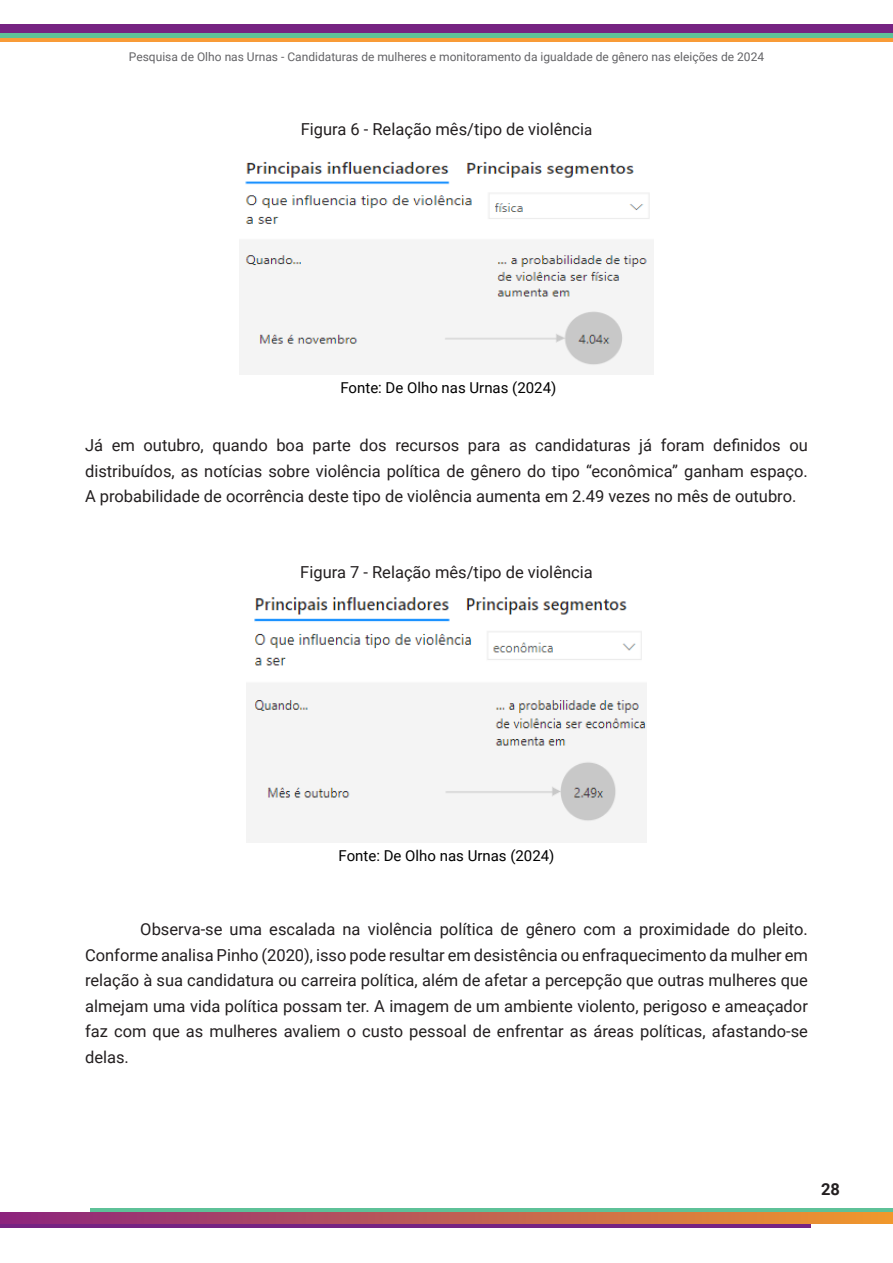
<style>
.page{position:relative;width:893px;height:1263px;background:#fff}
.page>*{position:absolute;margin:0;border:0;box-sizing:border-box;transform-origin:0 0}
.t1{font:16.5px/25.5px "Roboto";color:#231f20;text-align:justify}
.t2{font:700 16.5px "Roboto";color:#231f20}
.t3{font:15px "Roboto";color:#000}
.t4{font:12px "Roboto";color:#636366}
.s1{font-size:15px}
</style>
<div class="page">
<div style="left:0;top:28px;width:893px;height:13px;background:#f89b38"></div>
<svg style="left:0;top:32px;width:893px;height:6px;fill:#5ec198"></svg>
<div style="left:90px;top:1208px;width:803px;height:10px;background:#5ec198"></div>
<div style="left:0;top:24px;width:893px;height:8px;background:#762382"></div>
<svg style="left:0;top:1223px;width:810px;height:4px;fill:#762382"></svg>
<svg style="left:0;top:1212px;width:893px;height:11px"></svg>
<img style="left:239px;top:161px;width:415px;height:214px">
<img style="left:247px;top:597px;width:399px;height:246px">
<p class="t4" style="left:129px;top:48px;width:637px">Pesquisa de Olho nas Urnas - Candidaturas de mulheres e monitoramento da igualdade de gênero nas eleições de 2024</p>
<p class="t1" style="left:301px;top:116px;width:293px">Figura 6 - Relação mês/tipo de violênci<span class="s1">a</span></p>
<p class="t3" style="left:340px;top:377px;width:217px">Fonte: De Olho nas Urnas (2024)</p>
<p class="t1" style="left:85px;top:432px;width:724px">Já em outubro, quando boa parte dos recursos para as candidaturas já foram definidos ou distribuídos, as notícias sobre violência política de gênero do tipo “econômica” ganham espaço.<br>A probabilidade de ocorrência deste tipo de violência aumenta em 2.49 vezes no mês de outubro.</p>
<p class="t1" style="left:300px;top:558px;width:294px">Figura 7 - Relação mês/tipo de violência</p>
<p class="t3" style="left:339px;top:845px;width:217px">Fonte: De Olho nas Urnas (2024)</p>
<p class="t1" style="left:85px;top:916px;width:724px;text-indent:55px">Observa-se uma escalada na violência política de gênero com a proximidade do pleito.<br>Conforme analisa Pinho (2020), isso pode resultar em desistência ou enfraquecimento da mulher em relação à sua candidatura ou carreira política, além de afetar a percepção que outras mulheres que almejam uma vida política possam ter. A imagem de um ambiente violento, perigoso e ameaçador faz com que as mulheres avaliem o custo pessoal de enfrentar as áreas políticas, afastando-se delas.</p>
<p class="t2" style="left:821px;top:1177px;width:20px">28</p>
</div>
